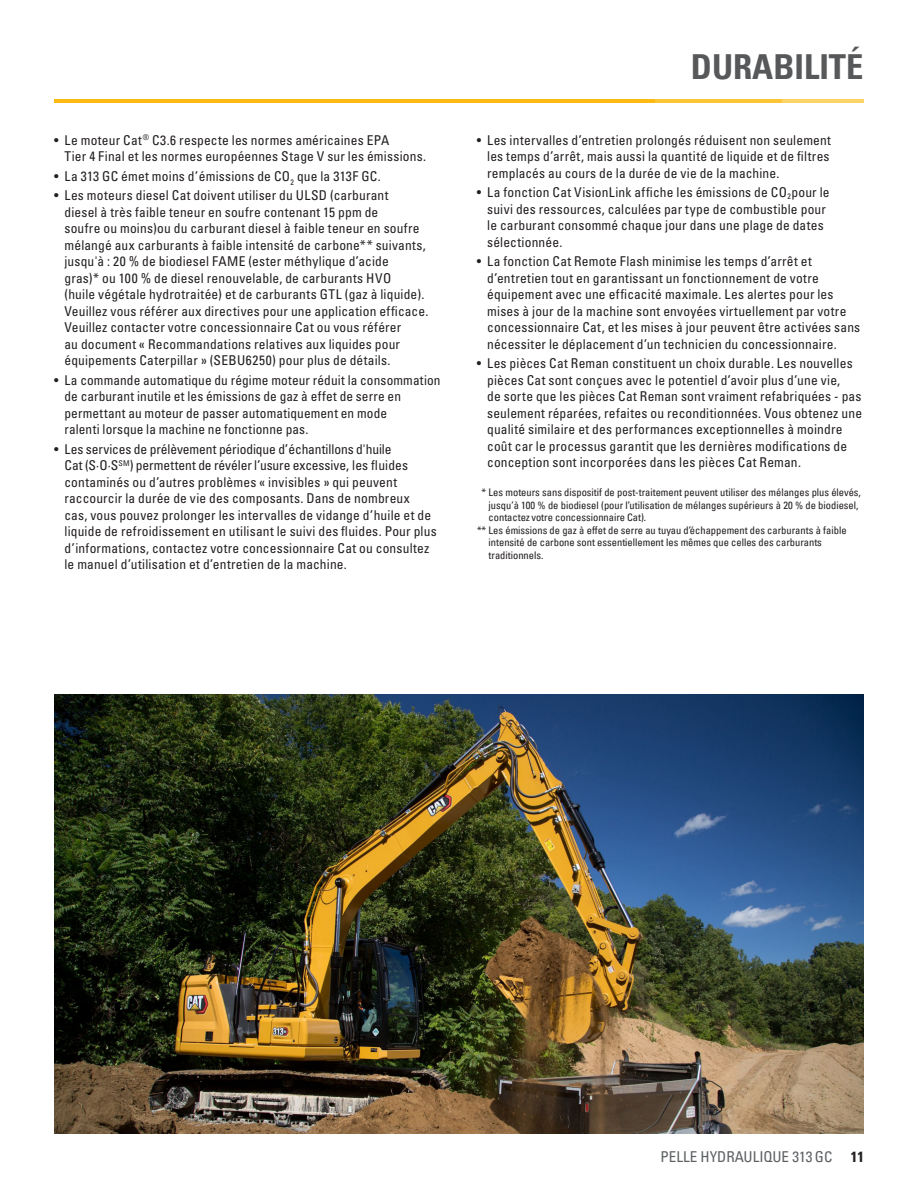
<style>
.page{position:relative;width:918px;height:1188px;background:#fff}
.page>*{position:absolute;margin:0;border:0;box-sizing:border-box;transform-origin:0 0}
.Headline_medium_gray{font:700 condensed 34.5px "Univers";color:#57585a}
.Running_footer-RH{font:condensed 15px "Univers";color:#5d6163}
.t1{font:condensed 13.5px/16.5px "Univers LT Std";letter-spacing:.015em;color:#231f20}
.t2{font:condensed 10.5px/12.6px "Univers";color:#231f20}
.s1{font-weight:700;color:#231f20}
</style>
<div class="page">
<hr style="left:54px;top:99px;width:601px;height:4px;background:#fcba13">
<hr style="left:654px;top:99px;width:128px;height:4px;background:#fcc437">
<hr style="left:782px;top:99px;width:81px;height:4px;background:#fdd266">
<img style="left:54px;top:695px;width:809px;height:439px">
<p class="t1" style="left:64px;top:132px;width:363px;text-indent:-10px">• Le moteur Cat<sup>®</sup> C3.6 respecte les normes américaines EPA<br>Tier 4 Final et les normes européennes Stage V sur les émissions.</p>
<p class="t1" style="left:54px;top:168px;width:328px">• La 313 GC émet moins d’émissions de CO<sub>2</sub> que la 313F GC.</p>
<p class="t1" style="left:64px;top:187px;width:365px;text-indent:-10px">• Les moteurs diesel Cat doivent utiliser du ULSD (carburant<br>diesel à très faible teneur en soufre contenant 15 ppm de<br>soufre ou moins)ou du carburant diesel à faible teneur en soufre mélangé aux carburants à faible intensité de carbone** suivants, jusqu'à : 20 % de biodiesel FAME (ester méthylique d’acide<br>gras)* ou 100 % de diesel renouvelable, de carburants HVO<br>(huile végétale hydrotraitée) et de carburants GTL (gaz à liquide).<br>Veuillez vous référer aux directives pour une application efficace.<br>Veuillez contacter votre concessionnaire Cat ou vous référer<br>au document « Recommandations relatives aux liquides pour équipements Caterpillar » (SEBU6250) pour plus de détails.</p>
<p class="t1" style="left:64px;top:372px;width:378px;text-indent:-10px">• La commande automatique du régime moteur réduit la consommation de carburant inutile et les émissions de gaz à effet de serre en permettant au moteur de passer automatiquement en mode<br>ralenti lorsque la machine ne fonctionne pas.</p>
<p class="t1" style="left:64px;top:441px;width:374px;text-indent:-10px">• Les services de prélèvement périodique d’échantillons d'huile<br>Cat (S·O·S<sup>SM</sup>) permettent de révéler l’usure excessive, les fluides contaminés ou d’autres problèmes « invisibles » qui peuvent raccourcir la durée de vie des composants. Dans de nombreux<br>cas, vous pouvez prolonger les intervalles de vidange d’huile et de liquide de refroidissement en utilisant le suivi des fluides. Pour plus d’informations, contactez votre concessionnaire Cat ou consultez le manuel d’utilisation et d’entretien de la machine.</p>
<p class="Headline_medium_gray" style="left:691px;top:46px;width:174px">DURABILITÉ</p>
<p class="t1" style="left:487px;top:132px;width:345px;text-align:justify;text-indent:-10px">• Les intervalles d’entretien prolongés réduisent non seulement les temps d’arrêt, mais aussi la quantité de liquide et de filtres remplacés au cours de la durée de vie de la machine.</p>
<p class="t1" style="left:487px;top:184px;width:344px;text-indent:-10px">• La fonction Cat VisionLink affiche les émissions de CO<sub>2</sub>pour le suivi des ressources, calculées par type de combustible pour le carburant consommé chaque jour dans une plage de dates sélectionnée.</p>
<p class="t1" style="left:487px;top:253px;width:375px;text-indent:-10px">• La fonction Cat Remote Flash minimise les temps d’arrêt et d’entretien tout en garantissant un fonctionnement de votre équipement avec une efficacité maximale. Les alertes pour les mises à jour de la machine sont envoyées virtuellement par votre concessionnaire Cat, et les mises à jour peuvent être activées sans nécessiter le déplacement d’un technicien du concessionnaire.</p>
<p class="t1" style="left:487px;top:355px;width:376px;text-indent:-10px">• Les pièces Cat Reman constituent un choix durable. Les nouvelles pièces Cat sont conçues avec le potentiel d’avoir plus d’une vie,<br>de sorte que les pièces Cat Reman sont vraiment refabriquées - pas seulement réparées, refaites ou reconditionnées. Vous obtenez une qualité similaire et des performances exceptionnelles à moindre coût car le processus garantit que les dernières modifications de conception sont incorporées dans les pièces Cat Reman.</p>
<p class="t2" style="left:489px;top:486px;width:374px;text-indent:-7px">* Les moteurs sans dispositif de post-traitement peuvent utiliser des mélanges plus élevés, jusqu’à 100 % de biodiesel (pour l’utilisation de mélanges supérieurs à 20 % de biodiesel, contactez votre concessionnaire Cat).</p>
<p class="t2" style="left:489px;top:523px;width:359px;text-indent:-12px">** Les émissions de gaz à effet de serre au tuyau d’échappement des carburants à faible intensité de carbone sont essentiellement les mêmes que celles des carburants traditionnels.</p>
<p class="Running_footer-RH" style="left:661px;top:1147px;width:205px">PELLE HYDRAULIQUE 313 GC <span class="s1">11</span></p>
</div>
